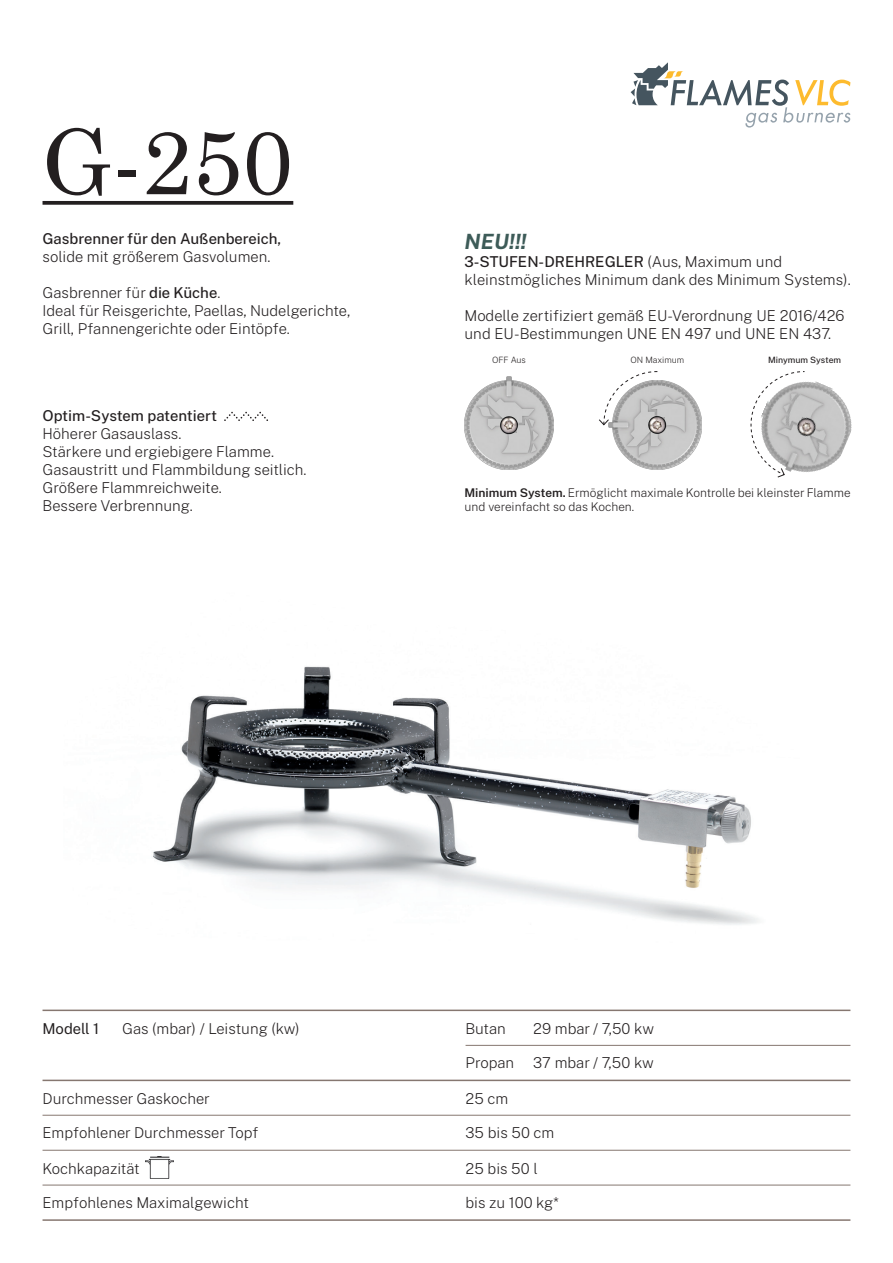
<style>
.page{position:relative;width:893px;height:1263px;background:#fff}
.page>*{position:absolute;margin:0;border:0;box-sizing:border-box;transform-origin:0 0}
.t1{font:90px "Century Schoolbook";color:#231f20}
.t2{font:italic 700 21px "Public Sans";color:#3d5b58}
.t3{font:200 15px/18px "Public Sans";color:#231f20}
.t4{font:500 15px "Public Sans";color:#231f20}
.t5{font:15px "Public Sans";letter-spacing:-.005em;color:#231f20}
.t6{font:200 12px/14.4px "Public Sans";color:#231f20}
.t7{font:200 8.7px "Public Sans";color:#231f20}
.t8{font:500 8.7px "Public Sans";letter-spacing:-.005em;color:#231f20}
.s1{font-weight:500}
.s2{font-weight:600}
</style>
<div class="page">
<img style="left:153px;top:666px;width:606px;height:259px">
<svg style="left:631px;top:62px;width:219px;height:66px"></svg>
<hr style="left:43px;top:1219px;width:807px;height:2px;background:#867770">
<hr style="left:43px;top:1185px;width:807px;height:1px;background:#867770">
<svg style="left:43px;top:201px;width:250px;height:4px"></svg>
<hr style="left:43px;top:1115px;width:807px;height:1px;background:#867770">
<hr style="left:466px;top:1045px;width:384px;height:1px;background:#867770">
<hr style="left:43px;top:1080px;width:807px;height:1px;background:#867770">
<hr style="left:43px;top:1009px;width:807px;height:2px;background:#867770">
<hr style="left:43px;top:1150px;width:807px;height:1px;background:#867770">
<img style="left:145px;top:1157px;width:29px;height:21px">
<svg style="left:224px;top:412px;width:44px;height:9px"></svg>
<img style="left:464px;top:376px;width:90px;height:93px">
<img style="left:805px;top:381px;width:47px;height:91px">
<svg style="left:750px;top:371px;width:55px;height:107px"></svg>
<img style="left:609px;top:380px;width:93px;height:90px">
<svg style="left:599px;top:371px;width:59px;height:55px"></svg>
<p class="t1" style="left:42px;top:105px;width:252px">G-250</p>
<p class="t4" style="left:43px;top:227px;width:240px">Gasbrenner für den Außenbereich,</p>
<p class="t3" style="left:43px;top:247px;width:229px">solide mit größerem Gasvolumen.</p>
<p class="t3" style="left:43px;top:283px;width:179px">Gasbrenner für <span class="s1">die Küche</span>.</p>
<p class="t3" style="left:43px;top:301px;width:309px">Ideal für Reisgerichte, Paellas, Nudelgerichte,<br>Grill, Pfannengerichte oder Eintöpfe.</p>
<p class="t4" style="left:43px;top:404px;width:176px">Optim-System patentiert</p>
<p class="t3" style="left:43px;top:424px;width:140px">Höherer Gasauslass.</p>
<p class="t3" style="left:43px;top:442px;width:233px">Stärkere und ergiebigere Flamme.</p>
<p class="t3" style="left:43px;top:460px;width:266px">Gasaustritt und Flammbildung seitlich.</p>
<p class="t3" style="left:43px;top:478px;width:181px">Größere Flammreichweite.</p>
<p class="t3" style="left:43px;top:496px;width:152px">Bessere Verbrennung.</p>
<p class="t2" style="left:464px;top:225px;width:64px">NEU!!!</p>
<p class="t3" style="left:464px;top:251px;width:388px"><span class="s1">3-STUFEN-DREHREGLER</span> (Aus, Maximum und kleinstmögliches Minimum dank des Minimum Systems).</p>
<p class="t3" style="left:464px;top:305px;width:382px">Modelle zertifiziert gemäß EU-Verordnung UE 2016/426 und EU-Bestimmungen UNE EN 497 und UNE EN 437.</p>
<p class="t7" style="left:492px;top:353px;width:35px">OFF Aus</p>
<p class="t7" style="left:630px;top:353px;width:55px">ON Maximum</p>
<p class="t8" style="left:768px;top:353px;width:74px">Minymum System</p>
<p class="t6" style="left:464px;top:484px;width:388px"><span class="s2">Minimum System.</span> Ermöglicht maximale Kontrolle bei kleinster Flamme und vereinfacht so das Kochen.</p>
<p class="t5" style="left:43px;top:1017px;width:58px">Modell 1</p>
<p class="t3" style="left:122px;top:1018px;width:179px">Gas (mbar) / Leistung (kw)</p>
<p class="t3" style="left:43px;top:1088px;width:169px">Durchmesser Gaskocher</p>
<p class="t3" style="left:43px;top:1123px;width:217px">Empfohlener Durchmesser Topf</p>
<p class="t3" style="left:466px;top:1018px;width:42px">Butan</p>
<p class="t3" style="left:466px;top:1053px;width:50px">Propan</p>
<p class="t3" style="left:466px;top:1088px;width:44px">25 cm</p>
<p class="t3" style="left:533px;top:1018px;width:122px">29 mbar / 7,50 kw</p>
<p class="t3" style="left:533px;top:1053px;width:122px">37 mbar / 7,50 kw</p>
<p class="t3" style="left:466px;top:1123px;width:90px">35 bis 50 cm</p>
<p class="t3" style="left:43px;top:1158px;width:99px">Kochkapazität</p>
<p class="t3" style="left:466px;top:1158px;width:74px">25 bis 50 l</p>
<p class="t3" style="left:43px;top:1193px;width:208px">Empfohlenes Maximalgewicht</p>
<p class="t3" style="left:466px;top:1193px;width:95px">bis zu 100 kg*</p>
</div>
